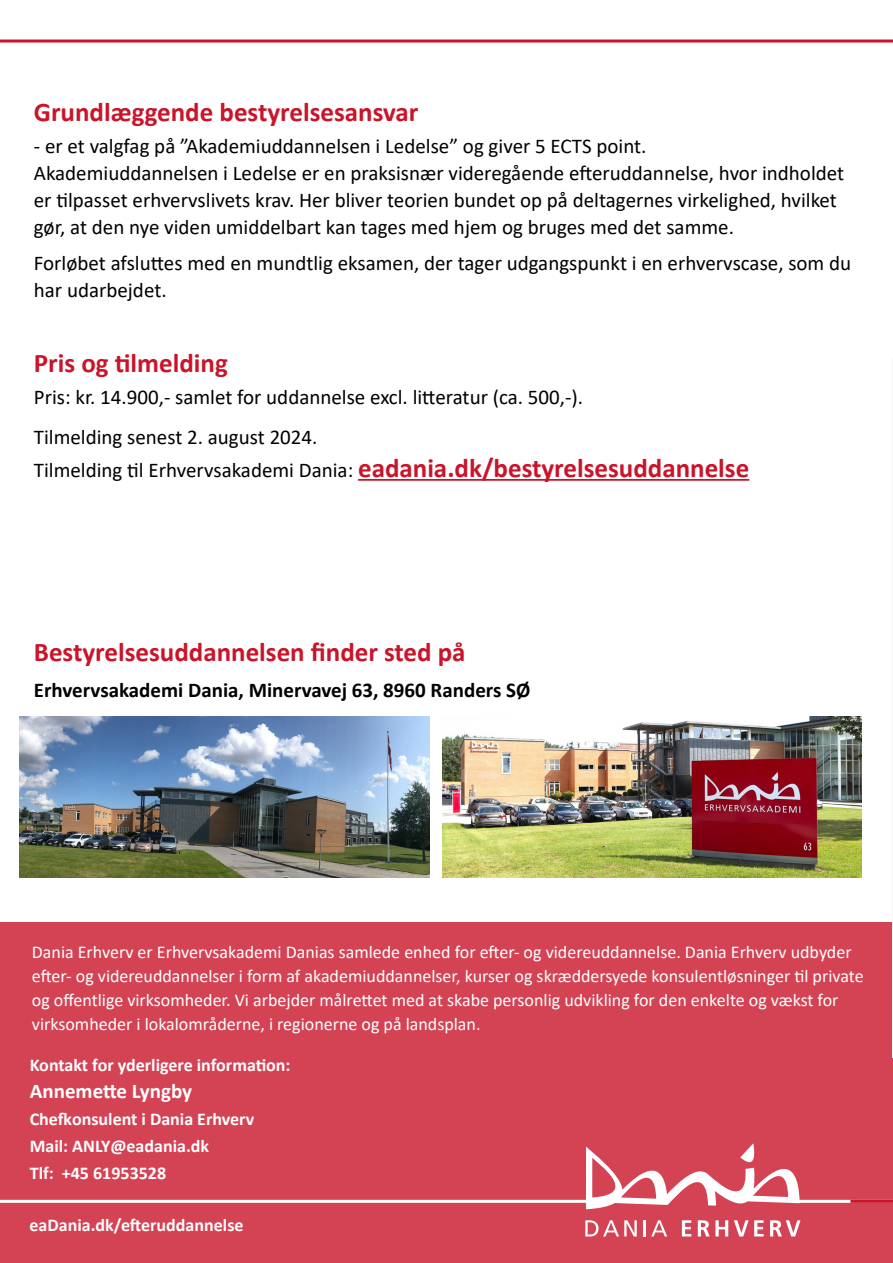
<style>
.page{position:relative;width:893px;height:1263px;background:#fff}
.page>*{position:absolute;margin:0;border:0;box-sizing:border-box;transform-origin:0 0}
.t1{font:700 27px "Calibri";color:#ca142a}
.t2{font:21px/27px "Calibri";color:#000}
.t3{font:700 21px "Calibri";color:#000}
.t4{font:700 21px "Calibri";color:#fff}
.t5{font:18px/24px "Calibri";color:#fff}
.t6{font:700 18px/27px "Calibri";color:#fff}
.s1{font-weight:700;font-size:27px;color:#ca142a}
</style>
<div class="page">
<div style="left:0;top:922px;width:893px;height:341px;background:#d44354"></div>
<svg style="left:585px;top:1220px;width:52px;height:16px"></svg>
<svg style="left:644px;top:1220px;width:23px;height:16px"></svg>
<svg style="left:682px;top:1220px;width:9px;height:16px"></svg>
<svg style="left:698px;top:1220px;width:30px;height:16px"></svg>
<svg style="left:734px;top:1220px;width:30px;height:16px"></svg>
<svg style="left:770px;top:1220px;width:30px;height:16px"></svg>
<svg style="left:586px;top:1143px;width:214px;height:67px"></svg>
<hr style="left:358px;top:479px;width:391px;height:2px;background:#ca142a">
<hr style="left:0;top:40px;width:893px;height:3px;background:#ca142a">
<hr style="left:0;top:1200px;width:590px;height:3px;background:#fff">
<hr style="left:796px;top:1200px;width:97px;height:3px;background:#fff">
<img style="left:20px;top:717px;width:409px;height:161px">
<img style="left:442px;top:717px;width:419px;height:161px">
<hr style="left:892px;top:358px;width:1px;height:700px;background:#f7f7f7">
<hr style="left:850px;top:1200px;width:43px;height:3px;background:#ca142a">
<p class="t1" style="left:34px;top:93px;width:386px">Grundlæggende bestyrelsesansvar</p>
<p class="t2" style="left:34px;top:132px;width:812px">- er et valgfag på ”Akademiuddannelsen i Ledelse” og giver 5 ECTS point.<br>Akademiuddannelsen i Ledelse er en praksisnær videregående efteruddannelse, hvor indholdet er tilpasset erhvervslivets krav. Her bliver teorien bundet op på deltagernes virkelighed, hvilket gør, at den nye viden umiddelbart kan tages med hjem og bruges med det samme.</p>
<p class="t2" style="left:34px;top:249px;width:819px">Forløbet afsluttes med en mundtlig eksamen, der tager udgangspunkt i en erhvervscase, som du har udarbejdet.</p>
<p class="t1" style="left:34px;top:344px;width:195px">Pris og tilmelding</p>
<p class="t2" style="left:34px;top:376px;width:551px;line-height:40.5px">Pris: kr. 14.900,- samlet for uddannelse excl. litteratur (ca. 500,-).<br>Tilmelding senest 2. august 2024.</p>
<p class="t2" style="left:34px;top:456px;width:717px">Tilmelding til Erhvervsakademi Dania: <span class="s1">eadania.dk/bestyrelsesuddannelse</span></p>
<p class="t1" style="left:34px;top:633px;width:433px">Bestyrelsesuddannelsen finder sted på</p>
<p class="t3" style="left:34px;top:675px;width:498px">Erhvervsakademi Dania, Minervavej 63, 8960 Randers SØ</p>
<p class="t5" style="left:32px;top:939px;width:833px">Dania Erhverv er Erhvervsakademi Danias samlede enhed for efter- og videreuddannelse. Dania Erhverv udbyder efter- og videreuddannelser i form af akademiuddannelser, kurser og skræddersyede konsulentløsninger til private og offentlige virksomheder. Vi arbejder målrettet med at skabe personlig udvikling for den enkelte og vækst for virksomheder i lokalområderne, i regionerne og på landsplan.</p>
<p class="t6" style="left:30px;top:1051px;width:262px">Kontakt for yderligere information:</p>
<p class="t4" style="left:30px;top:1076px;width:164px">Annemette Lyngby</p>
<p class="t6" style="left:30px;top:1105px;width:226px">Chefkonsulent i Dania Erhverv<br>Mail: ANLY@eadania.dk<br>Tlf: +45 61953528</p>
<p class="t6" style="left:29px;top:1212px;width:216px">eaDania.dk/efteruddannelse</p>
</div>
